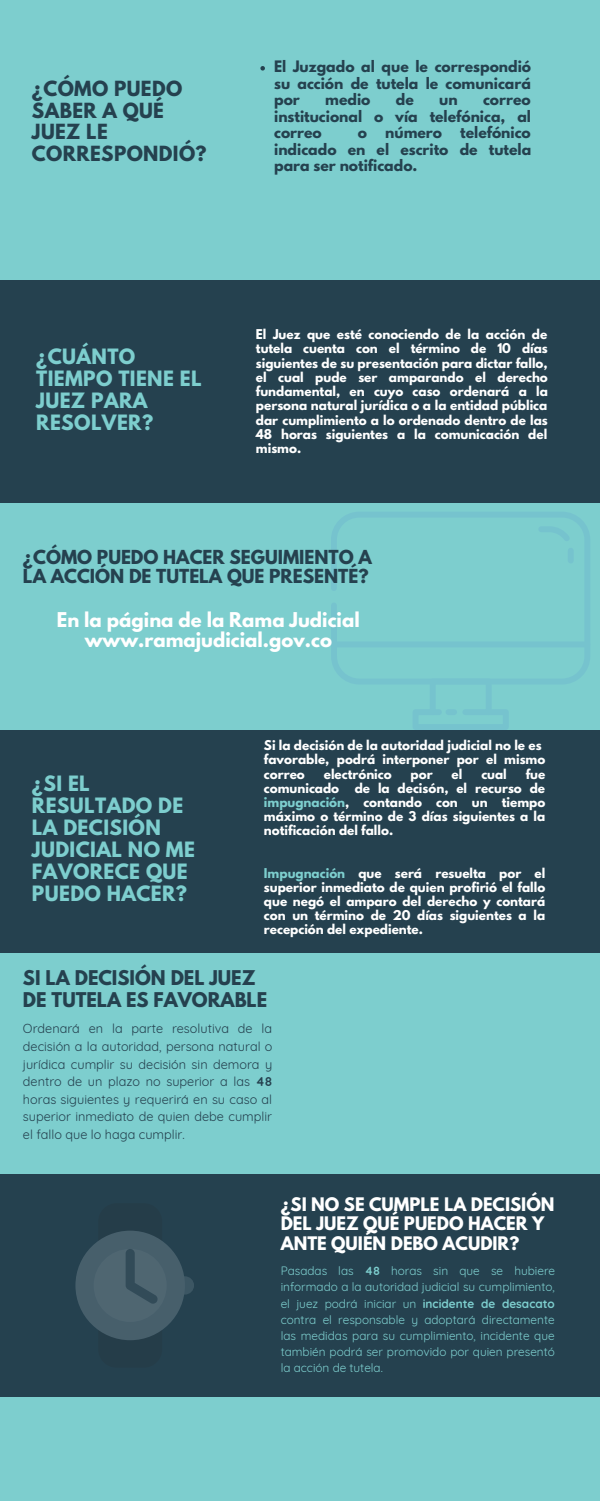
<style>
.page{position:relative;width:600px;height:1501px;background:#fff}
.page>*{position:absolute;margin:0;border:0;box-sizing:border-box;transform-origin:0 0}
.t1{font:700 18.7px/22.1px "League Spartan";letter-spacing:.02em;color:#7dcece}
.t2{font:700 18.5px/21.5px "League Spartan";letter-spacing:.02em;color:#25414f}
.t3{font:700 18.1px/19.2px "League Spartan";color:#fff;text-align:center}
.t4{font:700 18px/21.3px "League Spartan";color:#25414f}
.t5{font:700 17.1px/18.5px "League Spartan";color:#25414f}
.t6{font:700 16.5px/19.6px "League Spartan";color:#fff}
.t7{font:700 14px/16.5px "League Spartan";color:#25414f;text-align:justify}
.t8{font:12.7px/17.6px "Quicksand";color:#25414f;text-align:justify}
.t9{font:700 12px/14.2px "League Spartan";color:#fff;text-align:justify}
.t10{font:11.8px/16.2px "Quicksand";color:#7dcece;text-align:justify}
.s1{color:#7dcece}
.s2{font-weight:700}
</style>
<div class="page">
<div style="left:0;top:0;width:600px;height:1500px;background:#7dcece"></div>
<div style="left:0;top:280px;width:600px;height:222px;background:#25414f"></div>
<div style="left:0;top:730px;width:600px;height:222px;background:#25414f"></div>
<div style="left:0;top:1174px;width:600px;height:222px;background:#25414f"></div>
<svg style="left:331px;top:512px;width:259px;height:172px"></svg>
<svg style="left:535px;top:523px;width:42px;height:43px"></svg>
<div style="left:334px;top:641px;width:253px;height:6px;background:#76c3ce"></div>
<svg style="left:410px;top:675px;width:102px;height:55px"></svg>
<div style="left:98px;top:1202px;width:64px;height:165px;background:#253d49;border-radius:18px"></div>
<div style="left:171px;top:1275px;width:23px;height:19px;background:#3c5663;border-radius:9px"></div>
<div style="left:75px;top:1230px;width:110px;height:109px;background:#475f6b;border-radius:50%"></div>
<div style="left:94px;top:1248px;width:73px;height:73px;background:#4f6671;border-radius:50%"></div>
<svg style="left:126px;top:1249px;width:32px;height:54px"></svg>
<svg style="left:260px;top:66px;width:5px;height:4px"></svg>
<h2 class="t2" style="left:32px;top:81px;width:176px">¿CÓMO PUEDO<br>SABER A QUÉ<br>JUEZ LE<br>CORRESPONDIÓ?</h2>
<p class="t7" style="left:274px;top:60px;width:259px">El Juzgado al que le correspondió su acción de tutela le comunicará por</p>
<p class="t7" style="left:325px;top:93px;width:47px">medio</p>
<p class="t7" style="left:396px;top:93px;width:19px">de</p>
<p class="t7" style="left:439px;top:93px;width:20px">un</p>
<p class="t7" style="left:274px;top:93px;width:258px;text-indent:209px">correo institucional o vía telefónica, al correo</p>
<p class="t7" style="left:274px;top:126px;width:259px;text-indent:186px">telefónico indicado en el escrito de tutela para ser notificado.</p>
<p class="t7" style="left:358px;top:126px;width:11px">o</p>
<p class="t7" style="left:385px;top:126px;width:58px">número</p>
<h1 class="t1" style="left:36px;top:348px;width:167px;line-height:21.8px">¿CUÁNTO<br>TIEMPO TIENE EL<br>JUEZ PARA<br>RESOLVER?</h1>
<p class="t9" style="left:256px;top:329px;width:294px">El Juez que esté conociendo de la acción de tutela cuenta con el término de 10 días siguientes de su presentación para dictar fallo, el cual pude ser amparando el derecho fundamental, en cuyo caso ordenará a la persona natural jurídica o a la entidad pública dar cumplimiento a lo ordenado dentro de las 48 horas siguientes a la comunicación del mismo.</p>
<h3 class="t5" style="left:23px;top:550px;width:350px">¿CÓMO PUEDO HACER SEGUIMIENTO A<br>LA ACCIÓN DE TUTELA QUE PRESENTÉ?</h3>
<h3 class="t3" style="left:57px;top:612px;width:304px">En la página de la Rama Judicial www.ramajudicial.gov.co</h3>
<h1 class="t1" style="left:32px;top:774px;width:164px">¿SI EL<br>RESULTADO DE<br>LA DECISIÓN<br>JUDICIAL NO ME<br>FAVORECE QUE<br>PUEDO HACER?</h1>
<p class="t9" style="left:264px;top:739px;width:283px;text-align:left">Si la decisión de la autoridad judicial no le es favorable, podrá interponer por el mismo correo</p>
<p class="t9" style="left:324px;top:768px;width:69px">electrónico</p>
<p class="t9" style="left:411px;top:768px;width:24px">por</p>
<p class="t9" style="left:452px;top:768px;width:12px">el</p>
<p class="t9" style="left:481px;top:768px;width:27px">cual</p>
<p class="t9" style="left:526px;top:768px;width:21px">fue</p>
<p class="t9" style="left:264px;top:782px;width:77px">comunicado</p>
<p class="t9" style="left:264px;top:782px;width:283px;text-indent:91px">de la decisón, el recurso de <span class="s1">impugnación</span>, contando con un tiempo máximo o término de 3 días siguientes a la notificación del fallo.</p>
<p class="t9" style="left:264px;top:867px;width:283px"><span class="s1">Impugnación</span> que será resuelta por el superior inmediato de quien profirió el fallo que negó el amparo del derecho y contará con un término de 20 días siguientes a la recepción del expediente.</p>
<h3 class="t4" style="left:23px;top:969px;width:246px">SI LA DECISIÓN DEL JUEZ<br>DE TUTELA ES FAVORABLE</h3>
<p class="t8" style="left:23px;top:1019px;width:251px">Ordenará en la parte resolutiva de la decisión a la autoridad, persona natural o jurídica cumplir su decisión sin demora y dentro de un plazo no superior a las <span class="s2">48 </span>horas siguientes y requerirá en su caso al superior inmediato de quien debe cumplir el fallo que lo haga cumplir.</p>
<h3 class="t6" style="left:281px;top:1196px;width:275px">¿SI NO SE CUMPLE LA DECISIÓN<br>DEL JUEZ QUÉ PUEDO HACER Y<br>ANTE QUIÉN DEBO ACUDIR?</h3>
<p class="t10" style="left:281px;top:1262px;width:276px">Pasadas las <span class="s2">48</span> horas sin que se hubiere informado a la autoridad judicial su cumplimiento, el juez podrá iniciar un <span class="s2">incidente de desacato </span>contra el responsable y adoptará directamente las medidas para su cumplimiento, incidente que también podrá ser promovido por quien presentó la acción de tutela.</p>
</div>
